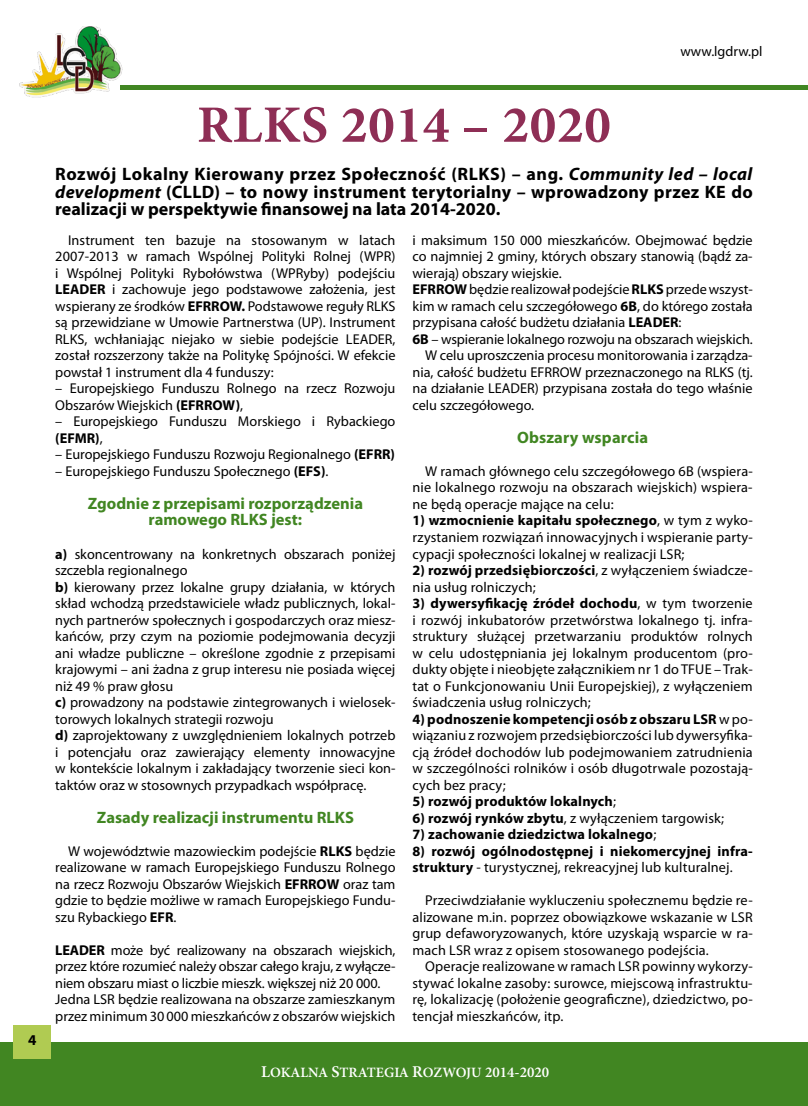
<style>
.page{position:relative;width:808px;height:1106px;background:#fff}
.page>*{position:absolute;margin:0;border:0;box-sizing:border-box;transform-origin:0 0}
.t1{font:700 52.5px "Minion Pro";letter-spacing:.01em;color:#8e2e55}
.t2{font:700 18px/17.2px "Myriad Pro";color:#000;text-align:justify}
.t3{font:700 16.5px/16.5px "Myriad Pro";color:#418622;text-align:center}
.t4{font:700 15px "Myriad Pro";color:#000}
.t5{font:14.25px/16.5px "Myriad Pro";color:#000;text-align:justify}
.t6{font:700 14.25px/16.5px "Myriad Pro";letter-spacing:.01em;color:#000}
.t7{font:600 14.25px "Minion Pro";color:#fff}
.t8{font:14.1px "Myriad Pro";color:#000}
.s1{font-style:italic}
.s2{font-weight:700}
.s3{font-weight:400}
.s4{font-size:16.5px}
.s5{font-size:15px}
</style>
<div class="page">
<div style="left:0;top:1042px;width:808px;height:64px;background:#418622"></div>
<img style="left:20px;top:26px;width:102px;height:72px">
<div style="left:14px;top:1025px;width:37px;height:33px;background:#b0cb52"></div>
<hr style="left:120px;top:86px;width:688px;height:4px;background:#418622">
<p class="t4" style="left:28px;top:1030px;width:10px">4</p>
<p class="t8" style="left:680px;top:43px;width:84px">www.lgdrw.pl</p>
<h1 class="t1" style="left:197px;top:88px;width:415px">RLKS 2014 – 2020</h1>
<p class="t2" style="left:55px;top:165px;width:699px">Rozwój Lokalny Kierowany przez Społeczność (RLKS) – ang. <span class="s1">Community led – local development</span> (CLLD) – to nowy instrument terytorialny – wprowadzony przez KE do realizacji w perspektywie finansowej na lata 2014-2020.</p>
<p class="t5" style="left:55px;top:232px;width:342px;text-indent:13px">Instrument ten bazuje na stosowanym w latach 2007-2013 w ramach Wspólnej Polityki Rolnej (WPR) i Wspólnej Polityki Rybołówstwa (WPRyby) podejściu <span class="s2">LEADER</span> i zachowuje jego podstawowe założenia, jest wspierany ze środków <span class="s2">EFRROW.</span> Podstawowe reguły RLKS są przewidziane w Umowie Partnerstwa (UP). Instrument RLKS, wchłaniając niejako w siebie podejście LEADER, został rozszerzony także na Politykę Spójności. W efekcie powstał 1 instrument dla 4 funduszy:</p>
<p class="t5" style="left:55px;top:380px;width:342px">– Europejskiego Funduszu Rolnego na rzecz Rozwoju<br>Obszarów Wiejskich <span class="s2">(EFRROW)</span>,</p>
<p class="t5" style="left:55px;top:413px;width:342px">– Europejskiego Funduszu Morskiego i Rybackiego <span class="s2">(EFMR)</span>,</p>
<p class="t5" style="left:55px;top:446px;width:341px">– Europejskiego Funduszu Rozwoju Regionalnego <span class="s2">(EFRR)</span></p>
<p class="t5" style="left:55px;top:463px;width:275px">– Europejskiego Funduszu Społecznego <span class="s2">(EFS)</span>.</p>
<p class="t3" style="left:88px;top:494px;width:277px">Zgodnie z przepisami rozporządzenia ramowego RLKS jest:</p>
<p class="t5" style="left:55px;top:545px;width:342px;text-align:left"><span class="s2">a)</span> skoncentrowany na konkretnych obszarach poniżej szczebla regionalnego<br><span class="s2">b)</span> kierowany przez lokalne grupy działania, w których skład wchodzą przedstawiciele władz publicznych, lokal&shy;nych partnerów społecznych i gospodarczych oraz miesz&shy;kańców, przy czym na poziomie podejmowania decyzji ani władze publiczne – określone zgodnie z przepisami krajowymi – ani żadna z grup interesu nie posiada więcej niż 49 % praw głosu<br><span class="s2">c)</span> prowadzony na podstawie zintegrowanych i wielosek&shy;torowych lokalnych strategii rozwoju<br><span class="s2">d)</span> zaprojektowany z uwzględnieniem lokalnych potrzeb i potencjału oraz zawierający elementy innowacyjne w kontekście lokalnym i zakładający tworzenie sieci kon&shy;taktów oraz w stosownych przypadkach współpracę.</p>
<p class="t3" style="left:97px;top:808px;width:259px">Zasady realizacji instrumentu RLKS</p>
<p class="t5" style="left:55px;top:842px;width:342px;text-indent:13px">W województwie mazowieckim podejście <span class="s2">RLKS</span> będzie realizowane w ramach Europejskiego Funduszu Rolnego na rzecz Rozwoju Obszarów Wiejskich <span class="s2">EFRROW</span> oraz tam gdzie to będzie możliwe w ramach Europejskiego Fundu&shy;szu Rybackiego <span class="s2">EFR</span>.</p>
<p class="t5" style="left:55px;top:941px;width:342px;text-align:left"><span class="s2">LEADER</span> może być realizowany na obszarach wiejskich, przez które rozumieć należy obszar całego kraju, z wyłącze&shy;niem obszaru miast o liczbie mieszk. większej niż 20 000.<br>Jedna LSR będzie realizowana na obszarze zamieszkanym przez minimum 30 000 mieszkańców z obszarów wiejskich</p>
<p class="t5" style="left:412px;top:232px;width:342px">i maksimum 150 000 mieszkańców. Obejmować będzie</p>
<p class="t5" style="left:412px;top:248px;width:342px">co najmniej 2 gminy, których obszary stanowią (bądź za-</p>
<p class="t5" style="left:412px;top:265px;width:151px">wierają) obszary wiejskie.</p>
<p class="t5" style="left:412px;top:281px;width:342px"><span class="s2">EFRROW</span> będzie realizował podejście <span class="s2">RLKS</span> przede wszyst-</p>
<p class="t5" style="left:412px;top:298px;width:342px">kim w ramach celu szczegółowego <span class="s2">6B</span>, do którego została</p>
<p class="t5" style="left:412px;top:314px;width:271px">przypisana całość budżetu działania <span class="s2">LEADER</span>:</p>
<p class="t5" style="left:412px;top:331px;width:342px"><span class="s2">6B</span> – wspieranie lokalnego rozwoju na obszarach wiejskich.</p>
<p class="t5" style="left:425px;top:347px;width:329px">W celu uproszczenia procesu monitorowania i zarządza-</p>
<p class="t5" style="left:412px;top:364px;width:342px">nia, całość budżetu EFRROW przeznaczonego na RLKS (tj.</p>
<p class="t5" style="left:412px;top:380px;width:342px">na działanie LEADER) przypisana została do tego właśnie</p>
<p class="t5" style="left:412px;top:397px;width:123px">celu szczegółowego.</p>
<p class="t3" style="left:517px;top:428px;width:133px">Obszary wsparcia</p>
<p class="t5" style="left:412px;top:463px;width:342px;text-indent:13px">W ramach głównego celu szczegółowego 6B (wspiera&shy;nie lokalnego rozwoju na obszarach wiejskich) wspiera&shy;ne będą operacje mające na celu:</p>
<p class="t5" style="left:412px;top:512px;width:342px"><span class="s2">1) wzmocnienie kapitału społecznego</span>, w tym z wyko&shy;rzystaniem rozwiązań innowacyjnych i wspieranie party&shy;cypacji społeczności lokalnej w realizacji LSR;</p>
<p class="t5" style="left:412px;top:562px;width:342px"><span class="s2">2) rozwój przedsiębiorczości</span>, z wyłączeniem świadcze&shy;nia usług rolniczych;</p>
<p class="t5" style="left:412px;top:595px;width:342px"><span class="s2">3) dywersyfikację źródeł dochodu</span>, w tym tworzenie i rozwój inkubatorów przetwórstwa lokalnego tj. infra&shy;struktury służącej przetwarzaniu produktów rolnych w celu udostępniania jej lokalnym producentom (pro&shy;dukty objęte i nieobjęte załącznikiem nr 1 do TFUE – Trak&shy;tat o Funkcjonowaniu Unii Europejskiej), z wyłączeniem świadczenia usług rolniczych;</p>
<p class="t5" style="left:412px;top:710px;width:342px"><span class="s2">4) podnoszenie kompetencji osób z obszaru LSR</span> w po&shy;wiązaniu z rozwojem przedsiębiorczości lub dywersyfika&shy;cją źródeł dochodów lub podejmowaniem zatrudnienia w szczególności rolników i osób długotrwale pozostają&shy;cych bez pracy;</p>
<p class="t6" style="left:412px;top:792px;width:205px">5) rozwój produktów lokalnych<span class="s3">;</span></p>
<p class="t5" style="left:412px;top:809px;width:313px"><span class="s2">6) rozwój rynków zbytu</span>, z wyłączeniem targowisk;</p>
<p class="t6" style="left:412px;top:825px;width:245px">7) zachowanie dziedzictwa lokalnego<span class="s3">;</span></p>
<p class="t6" style="left:412px;top:842px;width:342px">8) rozwój ogólnodostępnej i niekomercyjnej infra&shy;struktury <span class="s3">- turystycznej, rekreacyjnej lub kulturalnej.</span></p>
<p class="t5" style="left:412px;top:892px;width:342px;text-indent:13px">Przeciwdziałanie wykluczeniu społecznemu będzie re&shy;alizowane m.in. poprzez obowiązkowe wskazanie w LSR grup defaworyzowanych, które uzyskają wsparcie w ra&shy;mach LSR wraz z opisem stosowanego podejścia.</p>
<p class="t5" style="left:412px;top:958px;width:342px;text-indent:13px">Operacje realizowane w ramach LSR powinny wykorzy&shy;stywać lokalne zasoby: surowce, miejscową infrastruktu&shy;rę, lokalizację (położenie geograficzne), dziedzictwo, po&shy;tencjał mieszkańców, itp.</p>
<p class="t7" style="left:261px;top:1062px;width:290px"><span class="s4">L</span>OKALNA <span class="s4">S</span>TRATEGIA <span class="s4">R</span>OZWOJU <span class="s5">2014-2020</span></p>
</div>
